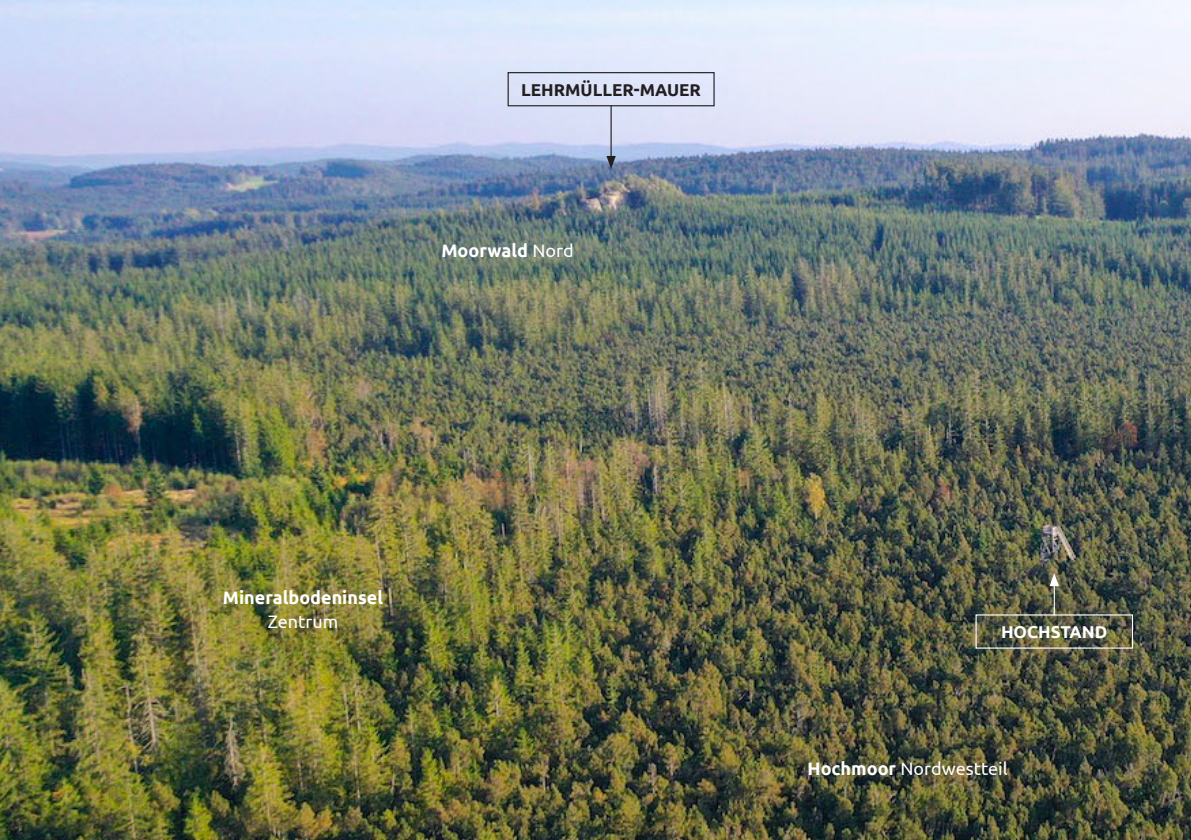
<style>
.page{position:relative;width:1191px;height:840px;background:#fff}
.page>*{position:absolute;margin:0;border:0;box-sizing:border-box;transform-origin:0 0}
.t1{font:700 18px "Ubuntu";color:#fff}
.t2{font:18px "Ubuntu";color:#fff}
.t3{font:700 17.2px "Ubuntu";color:#231f20}
.t4{font:700 17.2px "Ubuntu";color:#fff}
.s1{font-weight:400}
.s2{font-weight:700}
</style>
<div class="page">
<img style="left:0;top:0;width:1191px;height:839px">
<div style="left:507px;top:72px;width:207px;height:34px;border:1px solid #231f20"></div>
<hr style="left:610px;top:105px;width:1px;height:54px;background:#231f20">
<svg style="left:606px;top:156px;width:10px;height:13px"></svg>
<hr style="left:1053px;top:582px;width:1px;height:33px;background:#fff">
<svg style="left:1049px;top:573px;width:10px;height:12px"></svg>
<p class="t3" style="left:521px;top:79px;width:181px">LEHRMÜLLER-MAUER</p>
<p class="t1" style="left:441px;top:240px;width:134px">Moorwald <span class="s1">Nord</span></p>
<p class="t1" style="left:223px;top:586px;width:162px">Mineralbodeninsel</p>
<p class="t2" style="left:268px;top:610px;width:72px">Zentrum</p>
<p class="t4" style="left:1001px;top:621px;width:108px">HOCHSTAND</p>
<p class="t2" style="left:807px;top:757px;width:202px"><span class="s2">Hochmoor</span> Nordwestteil</p>
</div>
